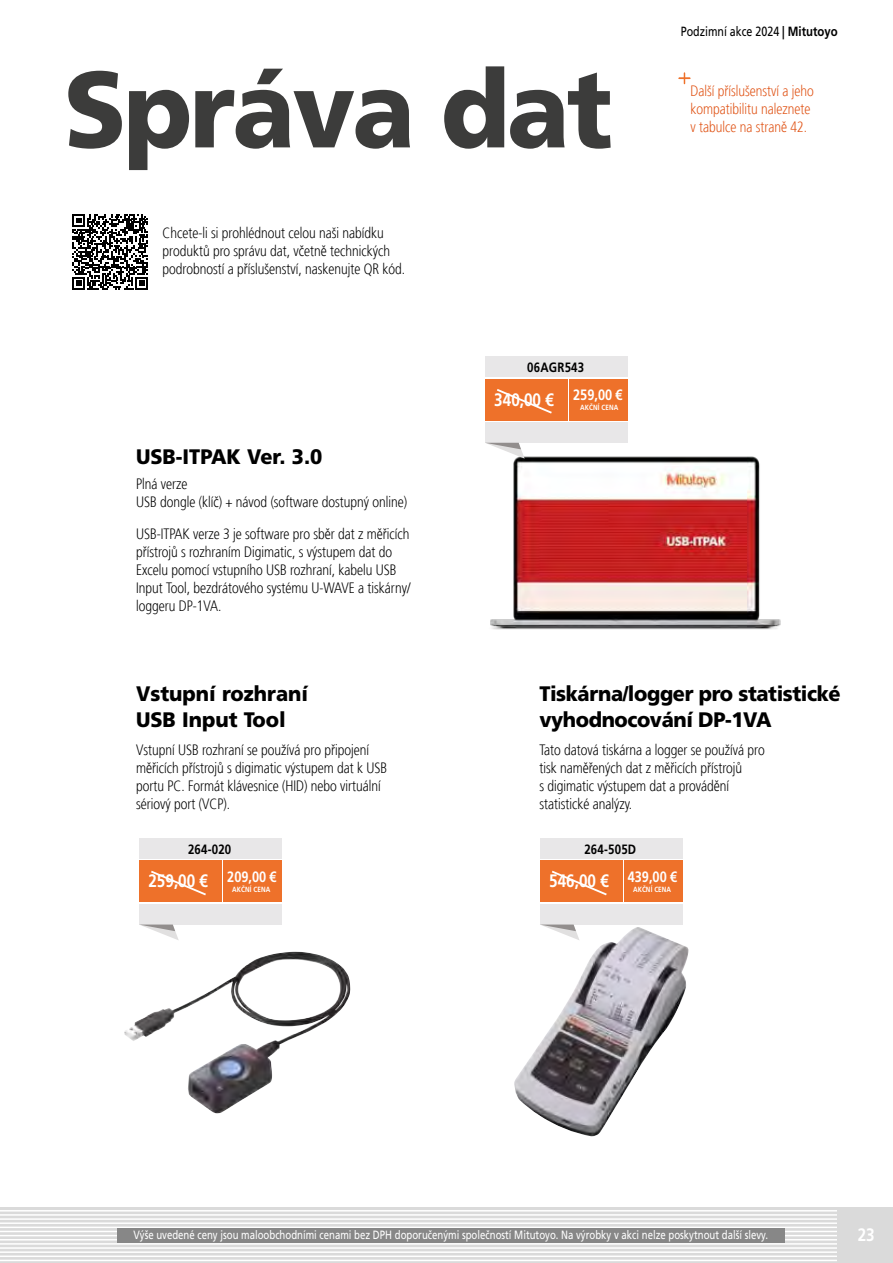
<style>
.page{position:relative;width:893px;height:1263px;background:#fff}
.page>*{position:absolute;margin:0;border:0;box-sizing:border-box;transform-origin:0 0}
.t1{font:900 108px "Mitutoyo Frutiger";letter-spacing:-.025em;color:#3c3c3b}
.t2{font:900 21px/25.5px "Mitutoyo Frutiger";letter-spacing:-.02em;color:#000}
.t3{font:900 21px/25.5px "Mitutoyo Frutiger";color:#000}
.t4{font:700 18px "Mitutoyo Frutiger";color:#fff}
.t5{font:300 15px/18px "Mitutoyo Frutiger";color:#000}
.t6{font:300 15px/18px "Mitutoyo Frutiger";color:#e05315}
.t7{font:700 15px "Mitutoyo Frutiger";color:#fff}
.t8{font:700 13.5px "Mitutoyo Frutiger";letter-spacing:.015em;color:#000}
.t9{font:13.35px "Mitutoyo Frutiger";color:#000}
.t10{font:12px "Mitutoyo Frutiger";color:#fff}
.t11{font:700 7.5px "Mitutoyo Frutiger";letter-spacing:.01em;color:#fff}
.s1{font-weight:700}
</style>
<div class="page">
<div style="left:0;top:1208px;width:838px;height:55px;background:#dadada"></div>
<hr style="left:0;top:1210px;width:838px;height:1px;background:#fff">
<hr style="left:0;top:1214px;width:838px;height:2px;background:#fff">
<hr style="left:0;top:1218px;width:838px;height:2px;background:#fff">
<hr style="left:0;top:1222px;width:838px;height:2px;background:#fff">
<hr style="left:0;top:1226px;width:838px;height:2px;background:#fff">
<hr style="left:0;top:1231px;width:838px;height:1px;background:#fff">
<hr style="left:0;top:1235px;width:838px;height:1px;background:#fff">
<hr style="left:0;top:1239px;width:838px;height:1px;background:#fff">
<hr style="left:0;top:1243px;width:838px;height:1px;background:#fff">
<hr style="left:0;top:1247px;width:838px;height:2px;background:#fff">
<hr style="left:0;top:1251px;width:838px;height:2px;background:#fff">
<hr style="left:0;top:1255px;width:838px;height:2px;background:#fff">
<hr style="left:0;top:1260px;width:838px;height:1px;background:#fff">
<div style="left:838px;top:1208px;width:55px;height:55px;background:#dadada"></div>
<div style="left:139px;top:860px;width:83px;height:42px;background:#ee712a"></div>
<div style="left:223px;top:860px;width:59px;height:42px;background:#ee712a"></div>
<div style="left:139px;top:904px;width:143px;height:20px;background:#e8e7e8"></div>
<div style="left:139px;top:838px;width:143px;height:21px;background:#e8e7e8"></div>
<svg style="left:139px;top:924px;width:40px;height:16px"></svg>
<svg style="left:151px;top:870px;width:55px;height:26px"></svg>
<svg style="left:622px;top:860px;width:1px;height:42px"></svg>
<div style="left:540px;top:860px;width:82px;height:42px;background:#ee712a"></div>
<div style="left:624px;top:860px;width:58px;height:42px;background:#ee712a"></div>
<div style="left:540px;top:904px;width:142px;height:20px;background:#e8e7e8"></div>
<div style="left:540px;top:838px;width:142px;height:21px;background:#e8e7e8"></div>
<svg style="left:540px;top:924px;width:40px;height:3px"></svg>
<svg style="left:551px;top:870px;width:56px;height:26px"></svg>
<img style="left:124px;top:952px;width:226px;height:161px">
<img style="left:514px;top:927px;width:174px;height:209px">
<img style="left:490px;top:402px;width:291px;height:228px">
<svg style="left:72px;top:214px;width:76px;height:76px"></svg>
<div style="left:485px;top:379px;width:142px;height:43px;background:linear-gradient(to bottom,#ee712a,#ee712a)"></div>
<div style="left:485px;top:379px;width:82px;height:41px;background:#ee712a"></div>
<div style="left:569px;top:379px;width:58px;height:41px;background:#ee712a"></div>
<div style="left:485px;top:422px;width:142px;height:21px;background:#e8e7e8"></div>
<div style="left:485px;top:356px;width:142px;height:21px;background:#e8e7e8"></div>
<svg style="left:486px;top:443px;width:39px;height:16px"></svg>
<svg style="left:497px;top:389px;width:55px;height:25px"></svg>
<svg style="left:679px;top:73px;width:11px;height:11px"></svg>
<div style="left:117px;top:1229px;width:667px;height:14px;background:#878787"></div>
<h1 class="t1" style="left:64px;top:44px;width:550px">Správa dat</h1>
<p class="t5" style="left:163px;top:225px;width:244px">Chcete-li si prohlédnout celou naši nabídku produktů pro správu dat, včetně technických podrobností a příslušenství, naskenujte QR kód.</p>
<h2 class="t3" style="left:136px;top:444px;width:188px">USB-ITPAK Ver. 3.0</h2>
<p class="t5" style="left:136px;top:476px;width:273px">Plná verze<br>USB dongle (klíč) + návod (software dostupný online)</p>
<p class="t5" style="left:136px;top:526px;width:276px">USB-ITPAK verze 3 je software pro sběr dat z měřicích přístrojů s rozhraním Digimatic, s výstupem dat do Excelu pomocí vstupního USB rozhraní, kabelu USB Input Tool, bezdrátového systému U-WAVE a tiskárny/ loggeru DP-1VA.</p>
<p class="t8" style="left:527px;top:359px;width:58px">06AGR543</p>
<p class="t11" style="left:580px;top:403px;width:40px">AKČNÍ CENA</p>
<p class="t7" style="left:573px;top:386px;width:51px">259,00 €</p>
<p class="t4" style="left:494px;top:389px;width:61px">340,00 €</p>
<p class="t9" style="left:681px;top:23px;width:158px">Podzimní akce 2024 <span class="s1">| Mitutoyo</span></p>
<p class="t6" style="left:690px;top:82px;width:125px">Další příslušenství a jeho kompatibilitu naleznete v tabulce na straně 42.</p>
<h2 class="t3" style="left:136px;top:681px;width:174px">Vstupní rozhraní<br>USB Input Tool</h2>
<h2 class="t2" style="left:539px;top:681px;width:303px">Tiskárna/logger pro statistické vyhodnocování DP-1VA</h2>
<p class="t5" style="left:136px;top:742px;width:253px">Vstupní USB rozhraní se používá pro připojení měřicích přístrojů s digimatic výstupem dat k USB portu PC. Formát klávesnice (HID) nebo virtuální sériový port (VCP).</p>
<p class="t5" style="left:539px;top:742px;width:227px">Tato datová tiskárna a logger se používá pro tisk naměřených dat z měřicích přístrojů<br>s digimatic výstupem dat a provádění statistické analýzy.</p>
<p class="t8" style="left:188px;top:841px;width:45px">264-020</p>
<p class="t11" style="left:232px;top:885px;width:40px">AKČNÍ CENA</p>
<p class="t8" style="left:584px;top:841px;width:53px">264-505D</p>
<p class="t11" style="left:633px;top:885px;width:40px">AKČNÍ CENA</p>
<p class="t7" style="left:628px;top:868px;width:51px">439,00 €</p>
<p class="t7" style="left:227px;top:868px;width:51px">209,00 €</p>
<p class="t4" style="left:148px;top:870px;width:61px">259,00 €</p>
<p class="t4" style="left:549px;top:870px;width:61px">546,00 €</p>
<p class="t10" style="left:133px;top:1227px;width:636px">Výše uvedené ceny jsou maloobchodními cenami bez DPH doporučenými společností Mitutoyo. Na výrobky v akci nelze poskytnout další slevy.</p>
<p class="t4" style="left:858px;top:1224px;width:19px">23</p>
</div>
